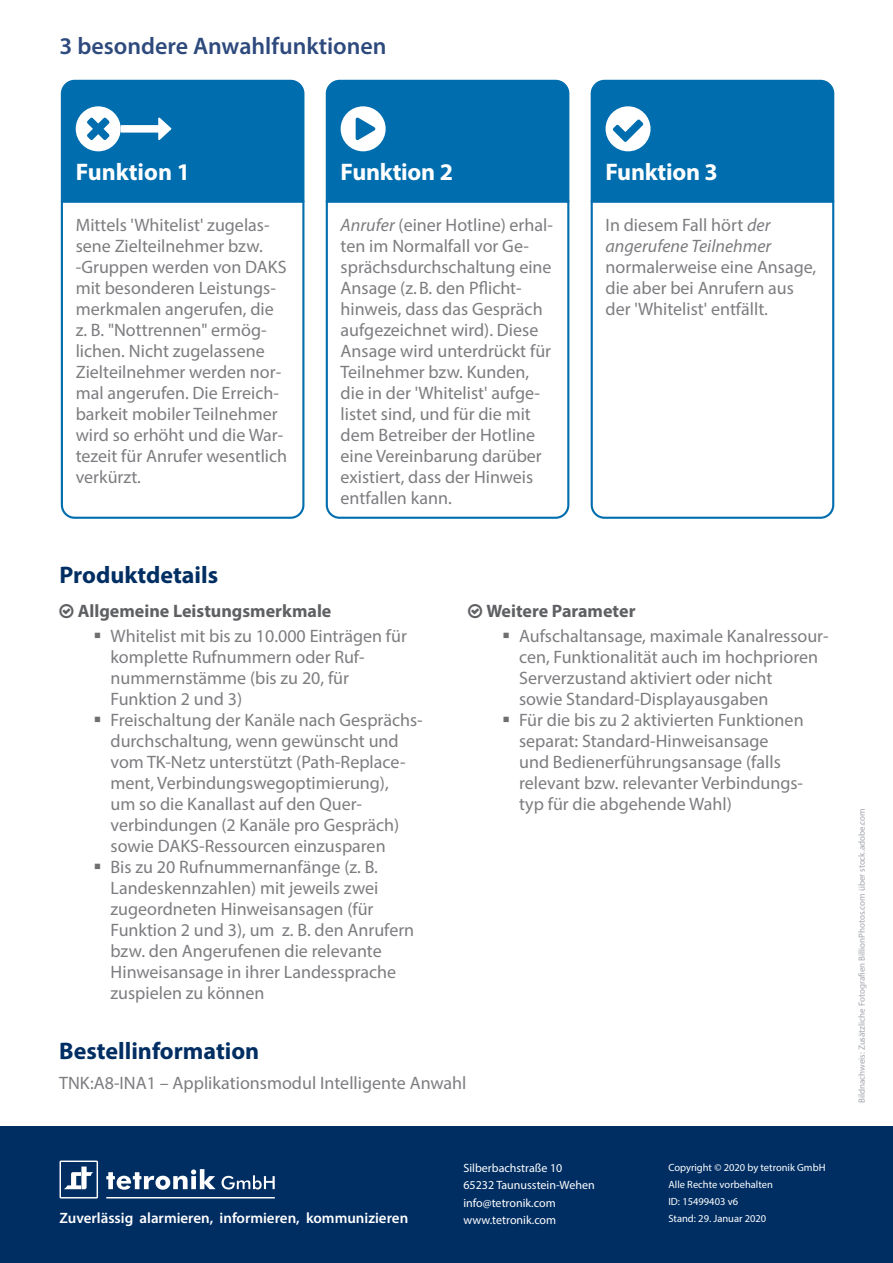
<style>
.page{position:relative;width:893px;height:1263px;background:#fff}
.page>*{position:absolute;margin:0;border:0;box-sizing:border-box;transform-origin:0 0}
.t1{font:700 24px "Myriad Pro";color:#002e63}
.t2{font:700 24px "Myriad Pro";letter-spacing:-.01em;color:#fff}
.t3{font:600 24px "Myriad Pro";color:#2e4a7d}
.t4{font:18px/21px "Myriad Pro";color:#7d7d81}
.t5{font:700 18px "Myriad Pro";color:#5f6063}
.t6{font:italic 18px/21px "Myriad Pro";color:#7d7d81}
.t7{font:600 15px "Myriad Pro";color:#fff}
.t8{font:12px/17.2px "Myriad Pro";color:#fff}
.t9{font:10.5px/17.2px "Myriad Pro";color:#fff}
.t10{font:9px "Myriad Pro";color:#a2a5ad}
.s1{font-style:italic}
.s2{font-style:normal}
</style>
<div class="page">
<div style="left:0;top:1127px;width:893px;height:136px;background:#002e63"></div>
<hr style="left:106px;top:1197px;width:169px;height:1px;background:#fff">
<svg style="left:222px;top:1175px;width:53px;height:14px"></svg>
<svg style="left:106px;top:1169px;width:110px;height:21px"></svg>
<svg style="left:60px;top:1161px;width:38px;height:37px"></svg>
<svg style="left:325px;top:203px;width:245px;height:316px"></svg>
<svg style="left:590px;top:203px;width:245px;height:316px"></svg>
<svg style="left:60px;top:203px;width:245px;height:316px"></svg>
<div style="left:325px;top:79px;width:245px;height:124px;background:#006dae"></div>
<div style="left:590px;top:79px;width:245px;height:124px;background:#006dae"></div>
<div style="left:60px;top:79px;width:245px;height:124px;background:#006dae"></div>
<h1 class="t3" style="left:60px;top:30px;width:329px">3 besondere Anwahlfunktionen</h1>
<h1 class="t2" style="left:76px;top:156px;width:116px">Funktion 1</h1>
<p class="t4" style="left:76px;top:214px;width:213px">Mittels 'Whitelist' zugelas&shy;sene Zielteilnehmer bzw. -Gruppen werden von DAKS mit besonderen Leistungs&shy;merkmalen angerufen, die z. B. "Nottrennen" ermög&shy;lichen. Nicht zugelassene<br>Zielteilnehmer werden nor&shy;mal angerufen. Die Erreich&shy;barkeit mobiler Teilnehmer wird so erhöht und die War&shy;tezeit für Anrufer wesentlich verkürzt.</p>
<h1 class="t2" style="left:341px;top:156px;width:114px">Funktion 2</h1>
<h1 class="t2" style="left:605px;top:156px;width:114px">Funktion 3</h1>
<p class="t4" style="left:341px;top:214px;width:214px"><span class="s1">Anrufer</span> (einer Hotline) erhal&shy;ten im Normalfall vor Ge&shy;sprächsdurchschaltung eine<br>Ansage (z.B. den Pflicht&shy;hinweis, dass das Gespräch aufgezeichnet wird). Diese<br>Ansage wird unterdrückt für<br>Teilnehmer bzw. Kunden, die in der 'Whitelist' aufge&shy;listet sind, und für die mit dem Betreiber der Hotline eine Vereinbarung darüber existiert, dass der Hinweis entfallen kann.</p>
<p class="t6" style="left:605px;top:214px;width:167px"><span class="s2">In diesem Fall hört</span> der angerufene Teilnehmer</p>
<p class="t4" style="left:605px;top:256px;width:212px">normalerweise eine Ansage, die aber bei Anrufern aus der 'Whitelist' entfällt.</p>
<h1 class="t1" style="left:60px;top:559px;width:160px">Produktdetails</h1>
<p class="t5" style="left:78px;top:599px;width:255px">Allgemeine Leistungsmerkmale</p>
<p class="t4" style="left:111px;top:625px;width:314px">Whitelist mit bis zu 10.000 Einträgen für komplette Rufnummern oder Ruf&shy;nummernstämme (bis zu 20, für<br>Funktion 2 und 3)<br>Freischaltung der Kanäle nach Gesprächs&shy;durchschaltung, wenn gewünscht und vom TK-Netz unterstützt (Path-Replace&shy;ment, Verbindungswegoptimierung),<br>um so die Kanallast auf den Quer&shy;verbindungen (2 Kanäle pro Gespräch) sowie DAKS-Ressourcen einzusparen<br>Bis zu 20 Rufnummernanfänge (z. B.<br>Landeskennzahlen) mit jeweils zwei zugeordneten Hinweisansagen (für Funktion 2 und 3), um z. B. den Anrufern bzw. den Angerufenen die relevante Hinweisansage in ihrer Landessprache zuspielen zu können</p>
<h1 class="t1" style="left:59px;top:1035px;width:202px">Bestellinformation</h1>
<p class="t4" style="left:59px;top:1073px;width:409px">TNK:A8-INA1 – Applikationsmodul Intelligente Anwahl</p>
<p class="t5" style="left:486px;top:599px;width:151px">Weitere Parameter</p>
<p class="t4" style="left:519px;top:625px;width:311px">Aufschaltansage, maximale Kanalressour&shy;cen, Funktionalität auch im hochprioren Serverzustand aktiviert oder nicht<br>sowie Standard-Displayausgaben<br>Für die bis zu 2 aktivierten Funktionen separat: Standard-Hinweisansage<br>und Bedienerführungsansage (falls relevant bzw. relevanter Verbindungs&shy;typ für die abgehende Wahl)</p>
<p class="t7" style="left:60px;top:1208px;width:350px">Zuverlässig alarmieren, informieren, kommunizieren</p>
<p class="t8" style="left:463px;top:1159px;width:133px">Silberbachstraße 10<br>65232 Taunusstein-Wehen info@tetronik.com www.tetronik.com</p>
<p class="t9" style="left:668px;top:1158px;width:159px">Copyright © 2020 by tetronik GmbH<br>Alle Rechte vorbehalten<br>ID: 15499403 v6<br>Stand: 29. Januar 2020</p>
<p class="t10" style="left:856px;top:1103px;width:297px;rotate:-90deg">Bildnachweis: Zusätzliche Fotografien BillionPhotos.com über stock.adobe.com</p>
</div>
